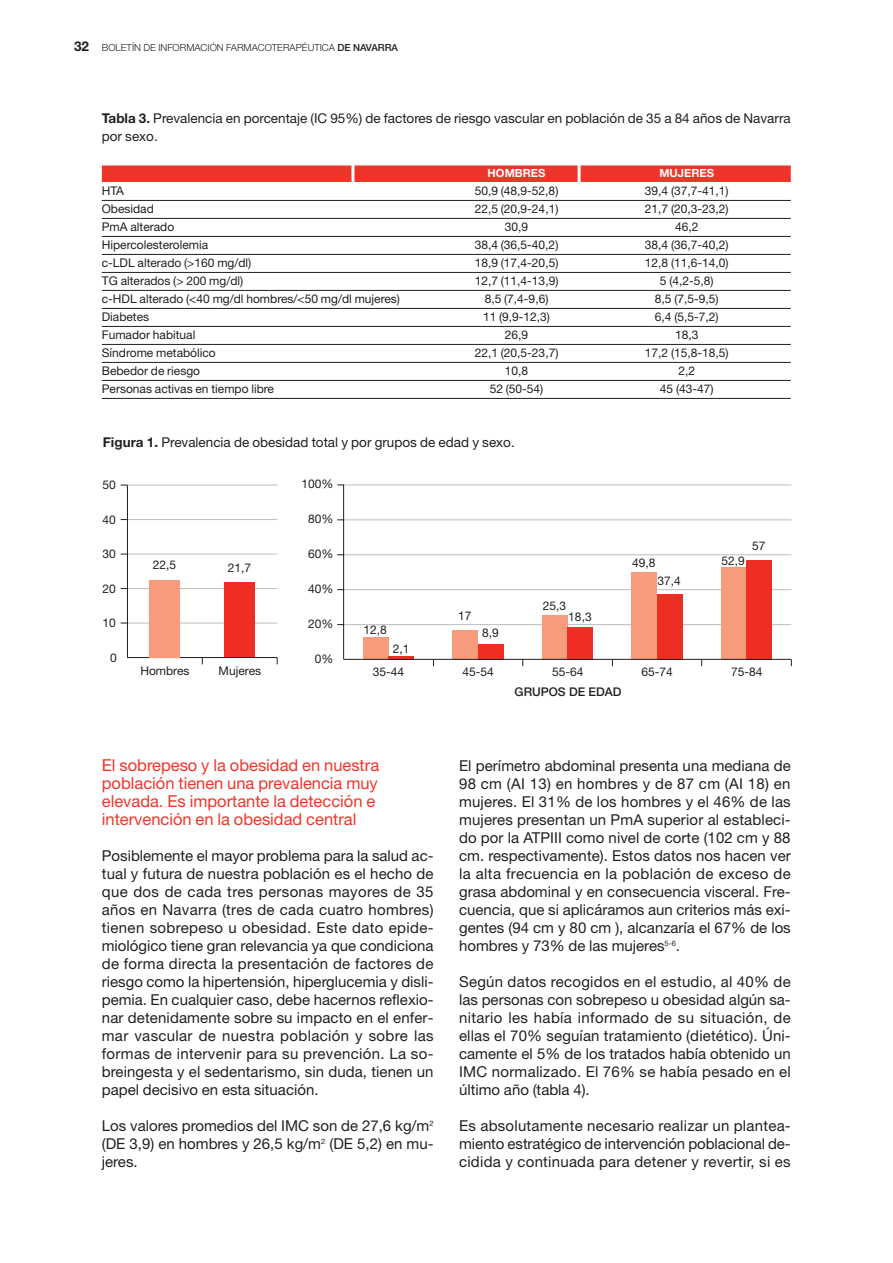
<style>
.page{position:relative;width:893px;height:1263px;background:#fff}
.page>*{position:absolute;margin:0;border:0;box-sizing:border-box;transform-origin:0 0}
.t1{font:16.5px/18px "Helvetica Neue";color:#ee3529}
.t2{font:15px/18px "Helvetica Neue";color:#231f20;text-align:justify}
.t3{font:13.5px/18px "Helvetica Neue";color:#231f20}
.t4{font:12px "Helvetica Neue";color:#231f20}
.t5{font:500 12px "Helvetica Neue";color:#231f20}
.t6{font:700 11.25px "Helvetica Neue";color:#fff}
.t7{font:300 9.75px "Helvetica Neue";color:#231f20}
.s1{font-weight:700;font-size:13.5px}
.s2{font-weight:500}
.s3{font-weight:700}
</style>
<div class="page">
<div style="left:102px;top:165px;width:689px;height:17px;background:#ee3529"></div>
<hr style="left:102px;top:200px;width:689px;height:1px;background:#231f20">
<hr style="left:102px;top:218px;width:689px;height:1px;background:#231f20">
<hr style="left:102px;top:236px;width:689px;height:1px;background:#231f20">
<hr style="left:102px;top:254px;width:689px;height:1px;background:#231f20">
<hr style="left:102px;top:272px;width:689px;height:1px;background:#231f20">
<hr style="left:102px;top:290px;width:689px;height:1px;background:#231f20">
<hr style="left:102px;top:308px;width:689px;height:1px;background:#231f20">
<hr style="left:102px;top:326px;width:689px;height:1px;background:#231f20">
<hr style="left:102px;top:344px;width:689px;height:1px;background:#231f20">
<hr style="left:102px;top:362px;width:689px;height:1px;background:#231f20">
<hr style="left:102px;top:380px;width:689px;height:1px;background:#231f20">
<hr style="left:102px;top:398px;width:689px;height:1px;background:#231f20">
<hr style="left:577px;top:159px;width:3px;height:31px;background:#fff">
<hr style="left:351px;top:159px;width:3px;height:31px;background:#fff">
<hr style="left:344px;top:624px;width:447px;height:1px;background:#bcbdc0">
<hr style="left:344px;top:589px;width:447px;height:1px;background:#bcbdc0">
<hr style="left:344px;top:554px;width:447px;height:1px;background:#bcbdc0">
<hr style="left:344px;top:519px;width:447px;height:1px;background:#bcbdc0">
<hr style="left:344px;top:485px;width:447px;height:1px;background:#bcbdc0">
<div style="left:363px;top:637px;width:26px;height:22px;background:#f69b7b"></div>
<div style="left:452px;top:630px;width:26px;height:29px;background:#f69b7b"></div>
<div style="left:542px;top:615px;width:25px;height:44px;background:#f69b7b"></div>
<div style="left:631px;top:572px;width:26px;height:87px;background:#f69b7b"></div>
<div style="left:720px;top:567px;width:26px;height:92px;background:#f69b7b"></div>
<hr style="left:389px;top:656px;width:25px;height:3px;background:#ee2e22">
<div style="left:478px;top:644px;width:25px;height:15px;background:#ee2e22"></div>
<div style="left:567px;top:627px;width:26px;height:32px;background:#ee2e22"></div>
<div style="left:657px;top:594px;width:25px;height:65px;background:#ee2e22"></div>
<div style="left:746px;top:560px;width:26px;height:99px;background:#ee2e22"></div>
<hr style="left:127px;top:623px;width:150px;height:1px;background:#bcbdc0">
<hr style="left:127px;top:588px;width:150px;height:1px;background:#bcbdc0">
<hr style="left:127px;top:554px;width:150px;height:1px;background:#bcbdc0">
<hr style="left:127px;top:519px;width:150px;height:1px;background:#bcbdc0">
<hr style="left:127px;top:485px;width:150px;height:1px;background:#bcbdc0">
<hr style="left:127px;top:657px;width:150px;height:1px;background:#231f20">
<hr style="left:127px;top:485px;width:1px;height:173px;background:#231f20">
<div style="left:150px;top:580px;width:30px;height:77px;background:#f69b7b"></div>
<div style="left:225px;top:583px;width:30px;height:74px;background:#ee2e22"></div>
<hr style="left:344px;top:659px;width:447px;height:1px;background:#231f20">
<hr style="left:343px;top:485px;width:1px;height:174px;background:#231f20">
<p class="t7" style="left:74px;top:44px;width:325px"><span class="s1">32</span> BOLETÍN DE INFORMACIÓN FARMACOTERAPÉUTICA <span class="s2">DE NAVARRA</span></p>
<p class="t3" style="left:102px;top:111px;width:690px"><span class="s3">Tabla 3.</span> Prevalencia en porcentaje (IC 95%) de factores de riesgo vascular en población de 35 a 84 años de Navarra por sexo.</p>
<p class="t6" style="left:487px;top:169px;width:59px">HOMBRES</p>
<p class="t6" style="left:659px;top:169px;width:56px">MUJERES</p>
<p class="t4" style="left:102px;top:187px;width:24px">HTA</p>
<p class="t4" style="left:475px;top:187px;width:85px">50,9 (48,9-52,8)</p>
<p class="t4" style="left:645px;top:187px;width:85px">39,4 (37,7-41,1)</p>
<p class="t4" style="left:102px;top:205px;width:54px">Obesidad</p>
<p class="t4" style="left:475px;top:205px;width:85px">22,5 (20,9-24,1)</p>
<p class="t4" style="left:645px;top:205px;width:85px">21,7 (20,3-23,2)</p>
<p class="t4" style="left:102px;top:223px;width:74px">PmA alterado</p>
<p class="t4" style="left:505px;top:223px;width:25px">30,9</p>
<p class="t4" style="left:675px;top:223px;width:25px">46,2</p>
<p class="t4" style="left:102px;top:241px;width:108px">Hipercolesterolemia</p>
<p class="t4" style="left:475px;top:241px;width:85px">38,4 (36,5-40,2)</p>
<p class="t4" style="left:645px;top:241px;width:85px">38,4 (36,7-40,2)</p>
<p class="t4" style="left:102px;top:259px;width:151px">c-LDL alterado (&gt;160 mg/dl)</p>
<p class="t4" style="left:475px;top:259px;width:85px">18,9 (17,4-20,5)</p>
<p class="t4" style="left:645px;top:259px;width:85px">12,8 (11,6-14,0)</p>
<p class="t4" style="left:102px;top:277px;width:143px">TG alterados (&gt; 200 mg/dl)</p>
<p class="t4" style="left:475px;top:277px;width:85px">12,7 (11,4-13,9)</p>
<p class="t4" style="left:660px;top:277px;width:55px">5 (4,2-5,8)</p>
<p class="t4" style="left:102px;top:295px;width:300px">c-HDL alterado (&lt;40 mg/dl hombres/&lt;50 mg/dl mujeres)</p>
<p class="t4" style="left:485px;top:295px;width:65px">8,5 (7,4-9,6)</p>
<p class="t4" style="left:655px;top:295px;width:65px">8,5 (7,5-9,5)</p>
<p class="t4" style="left:102px;top:313px;width:49px">Diabetes</p>
<p class="t4" style="left:483px;top:313px;width:69px">11 (9,9-12,3)</p>
<p class="t4" style="left:655px;top:313px;width:65px">6,4 (5,5-7,2)</p>
<p class="t4" style="left:102px;top:331px;width:95px">Fumador habitual</p>
<p class="t4" style="left:505px;top:331px;width:25px">26,9</p>
<p class="t4" style="left:675px;top:331px;width:25px">18,3</p>
<p class="t4" style="left:102px;top:349px;width:115px">Síndrome metabólico</p>
<p class="t4" style="left:475px;top:349px;width:85px">22,1 (20,5-23,7)</p>
<p class="t4" style="left:645px;top:349px;width:85px">17,2 (15,8-18,5)</p>
<p class="t4" style="left:102px;top:367px;width:100px">Bebedor de riesgo</p>
<p class="t4" style="left:505px;top:367px;width:25px">10,8</p>
<p class="t4" style="left:678px;top:367px;width:18px">2,2</p>
<p class="t4" style="left:102px;top:385px;width:174px">Personas activas en tiempo libre</p>
<p class="t4" style="left:490px;top:385px;width:55px">52 (50-54)</p>
<p class="t4" style="left:660px;top:385px;width:55px">45 (43-47)</p>
<p class="t3" style="left:103px;top:435px;width:413px"><span class="s3">Figura 1.</span> Prevalencia de obesidad total y por grupos de edad y sexo.</p>
<p class="t4" style="left:102px;top:480px;width:15px">50</p>
<p class="t4" style="left:102px;top:515px;width:15px">40</p>
<p class="t4" style="left:102px;top:549px;width:15px">30</p>
<p class="t4" style="left:102px;top:584px;width:15px">20</p>
<p class="t4" style="left:102px;top:618px;width:15px">10</p>
<p class="t4" style="left:110px;top:653px;width:8px">0</p>
<p class="t4" style="left:153px;top:560px;width:25px">22,5</p>
<p class="t4" style="left:228px;top:563px;width:25px">21,7</p>
<p class="t4" style="left:301px;top:480px;width:34px">100%</p>
<p class="t4" style="left:308px;top:515px;width:27px">80%</p>
<p class="t4" style="left:308px;top:550px;width:27px">60%</p>
<p class="t4" style="left:308px;top:585px;width:27px">40%</p>
<p class="t4" style="left:308px;top:620px;width:27px">20%</p>
<p class="t4" style="left:315px;top:655px;width:20px">0%</p>
<p class="t4" style="left:363px;top:626px;width:25px">12,8</p>
<p class="t4" style="left:393px;top:644px;width:18px">2,1</p>
<p class="t4" style="left:458px;top:612px;width:15px">17</p>
<p class="t4" style="left:482px;top:628px;width:18px">8,9</p>
<p class="t4" style="left:543px;top:602px;width:25px">25,3</p>
<p class="t4" style="left:568px;top:612px;width:25px">18,3</p>
<p class="t4" style="left:632px;top:558px;width:25px">49,8</p>
<p class="t4" style="left:721px;top:556px;width:25px">52,9</p>
<p class="t4" style="left:657px;top:576px;width:25px">37,4</p>
<p class="t4" style="left:752px;top:542px;width:15px">57</p>
<p class="t4" style="left:140px;top:667px;width:51px">Hombres</p>
<p class="t4" style="left:219px;top:667px;width:44px">Mujeres</p>
<p class="t4" style="left:373px;top:667px;width:33px">35-44</p>
<p class="t4" style="left:462px;top:667px;width:33px">45-54</p>
<p class="t4" style="left:552px;top:667px;width:33px">55-64</p>
<p class="t4" style="left:641px;top:667px;width:33px">65-74</p>
<p class="t4" style="left:731px;top:667px;width:33px">75-84</p>
<p class="t5" style="left:514px;top:687px;width:108px">GRUPOS DE EDAD</p>
<p class="t1" style="left:102px;top:758px;width:279px">El sobrepeso y la obesidad en nuestra población tienen una prevalencia muy elevada. Es importante la detección e intervención en la obesidad central</p>
<p class="t2" style="left:102px;top:848px;width:333px">Posiblemente el mayor problema para la salud ac&shy;tual y futura de nuestra población es el hecho de que dos de cada tres personas mayores de 35 años en Navarra (tres de cada cuatro hombres) tienen sobrepeso u obesidad. Este dato epide&shy;miológico tiene gran relevancia ya que condiciona de forma directa la presentación de factores de riesgo como la hipertensión, hiperglucemia y disli&shy;pemia. En cualquier caso, debe hacernos reflexio&shy;nar detenidamente sobre su impacto en el enfer&shy;mar vascular de nuestra población y sobre las formas de intervenir para su prevención. La so&shy;breingesta y el sedentarismo, sin duda, tienen un papel decisivo en esta situación.</p>
<p class="t2" style="left:102px;top:1118px;width:333px">Los valores promedios del IMC son de 27,6 kg/m<sup>2 </sup>(DE 3,9) en hombres y 26,5 kg/m<sup>2</sup> (DE 5,2) en mu&shy;jeres.</p>
<p class="t2" style="left:459px;top:758px;width:333px">El perímetro abdominal presenta una mediana de 98 cm (AI 13) en hombres y de 87 cm (AI 18) en mujeres. El 31% de los hombres y el 46% de las mujeres presentan un PmA superior al estableci&shy;do por la ATPIII como nivel de corte (102 cm y 88 cm. respectivamente). Estos datos nos hacen ver la alta frecuencia en la población de exceso de grasa abdominal y en consecuencia visceral. Fre&shy;cuencia, que si aplicáramos aun criterios más exi&shy;gentes (94 cm y 80 cm ), alcanzaría el 67% de los hombres y 73% de las mujeres<sup>5-6</sup>.</p>
<p class="t2" style="left:459px;top:974px;width:333px">Según datos recogidos en el estudio, al 40% de las personas con sobrepeso u obesidad algún sa&shy;nitario les había informado de su situación, de ellas el 70% seguían tratamiento (dietético). Úni&shy;camente el 5% de los tratados había obtenido un IMC normalizado. El 76% se había pesado en el último año (tabla 4).</p>
<p class="t2" style="left:459px;top:1118px;width:333px">Es absolutamente necesario realizar un plantea&shy;miento estratégico de intervención poblacional de&shy;cidida y continuada para detener y revertir, si es</p>
</div>
